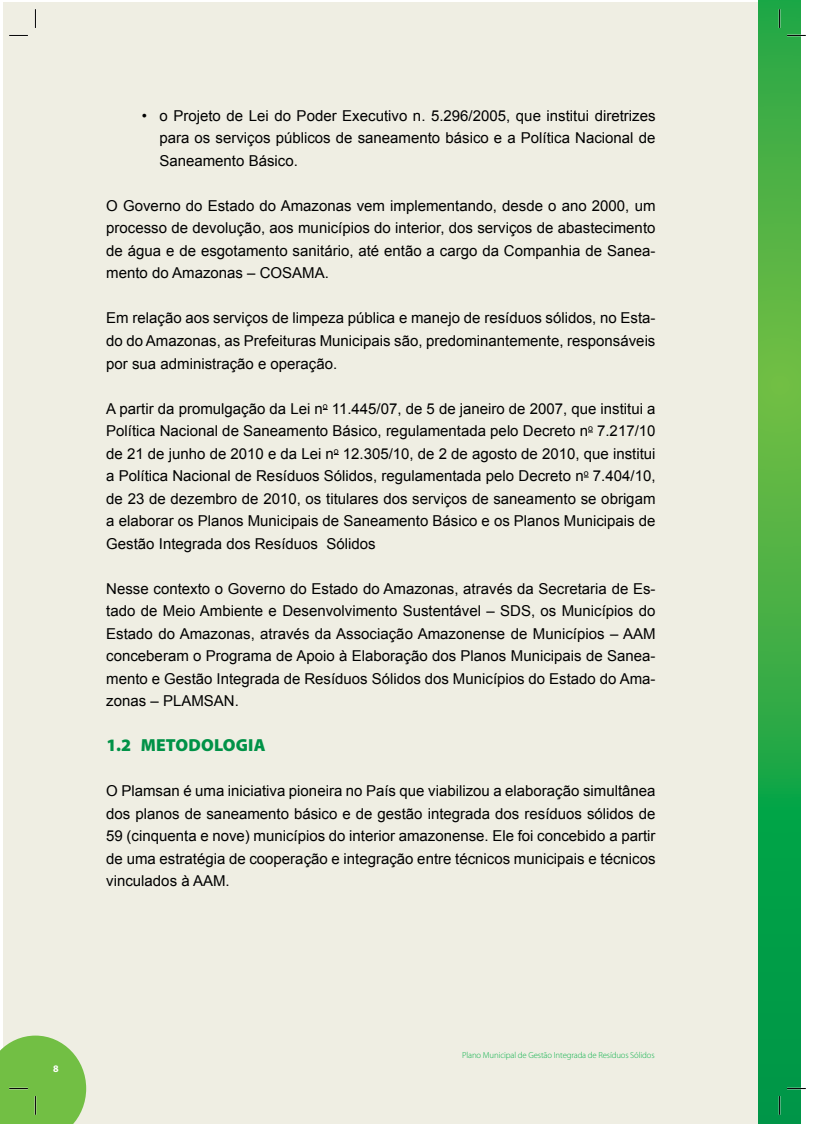
<style>
.page{position:relative;width:815px;height:1124px;background:#fff}
.page>*{position:absolute;margin:0;border:0;box-sizing:border-box;transform-origin:0 0}
.t1{font:900 17.5px "Myriad Pro";letter-spacing:.01em;color:#009247}
.t2{font:15px/22.5px "Arial";color:#000;text-align:justify}
.t3{font:700 10px "Myriad Pro";color:#fff}
.t4{font:300 8.75px "Myriad Pro";letter-spacing:-.015em;color:#0db14b}
</style>
<div class="page">
<div style="left:4px;top:2px;width:776px;height:1121px;background:#efeee3"></div>
<svg style="left:758px;top:0;width:43px;height:1123px;background:#35ab45"></svg>
<svg style="left:9px;top:35px;width:19px;height:1px"></svg>
<svg style="left:787px;top:35px;width:19px;height:1px"></svg>
<svg style="left:787px;top:1087px;width:19px;height:2px"></svg>
<svg style="left:35px;top:9px;width:1px;height:19px"></svg>
<svg style="left:0;top:1035px;width:86px;height:88px;background:#80c357"></svg>
<svg style="left:779px;top:9px;width:1px;height:19px"></svg>
<svg style="left:779px;top:1095px;width:1px;height:19px"></svg>
<p class="t2" style="left:159px;top:104px;width:498px;text-indent:-18px">• o Projeto de Lei do Poder Executivo n. 5.296/2005, que institui diretrizes para os serviços públicos de saneamento básico e a Política Nacional de Saneamento Básico.</p>
<p class="t2" style="left:106px;top:194px;width:551px">O Governo do Estado do Amazonas vem implementando, desde o ano 2000, um processo de devolução, aos municípios do interior, dos serviços de abastecimento de água e de esgotamento sanitário, até então a cargo da Companhia de Sanea&shy;mento do Amazonas – COSAMA.</p>
<p class="t2" style="left:106px;top:307px;width:551px">Em relação aos serviços de limpeza pública e manejo de resíduos sólidos, no Esta&shy;do do Amazonas, as Prefeituras Municipais são, predominantemente, responsáveis por sua administração e operação.</p>
<p class="t2" style="left:106px;top:397px;width:551px">A partir da promulgação da Lei n<sup>o</sup> 11.445/07, de 5 de janeiro de 2007, que institui a Política Nacional de Saneamento Básico, regulamentada pelo Decreto n<sup>o</sup> 7.217/10 de 21 de junho de 2010 e da Lei n<sup>o</sup> 12.305/10, de 2 de agosto de 2010, que institui a Política Nacional de Resíduos Sólidos, regulamentada pelo Decreto n<sup>o</sup> 7.404/10, de 23 de dezembro de 2010, os titulares dos serviços de saneamento se obrigam a elaborar os Planos Municipais de Saneamento Básico e os Planos Municipais de Gestão Integrada dos Resíduos Sólidos</p>
<p class="t2" style="left:106px;top:577px;width:551px">Nesse contexto o Governo do Estado do Amazonas, através da Secretaria de Es&shy;tado de Meio Ambiente e Desenvolvimento Sustentável – SDS, os Municípios do Estado do Amazonas, através da Associação Amazonense de Municípios – AAM conceberam o Programa de Apoio à Elaboração dos Planos Municipais de Sanea&shy;mento e Gestão Integrada de Resíduos Sólidos dos Municípios do Estado do Ama&shy;zonas – PLAMSAN.</p>
<p class="t1" style="left:106px;top:735px;width:161px">1.2 METODOLOGIA</p>
<p class="t2" style="left:106px;top:779px;width:551px">O Plamsan é uma iniciativa pioneira no País que viabilizou a elaboração simultânea dos planos de saneamento básico e de gestão integrada dos resíduos sólidos de 59 (cinquenta e nove) municípios do interior amazonense. Ele foi concebido a partir de uma estratégia de cooperação e integração entre técnicos municipais e técnicos vinculados à AAM.</p>
<p class="t3" style="left:53px;top:1062px;width:7px">8</p>
<p class="t4" style="left:462px;top:1050px;width:194px">Plano Municipal de Gestão Integrada de Resíduos Sólidos</p>
</div>
